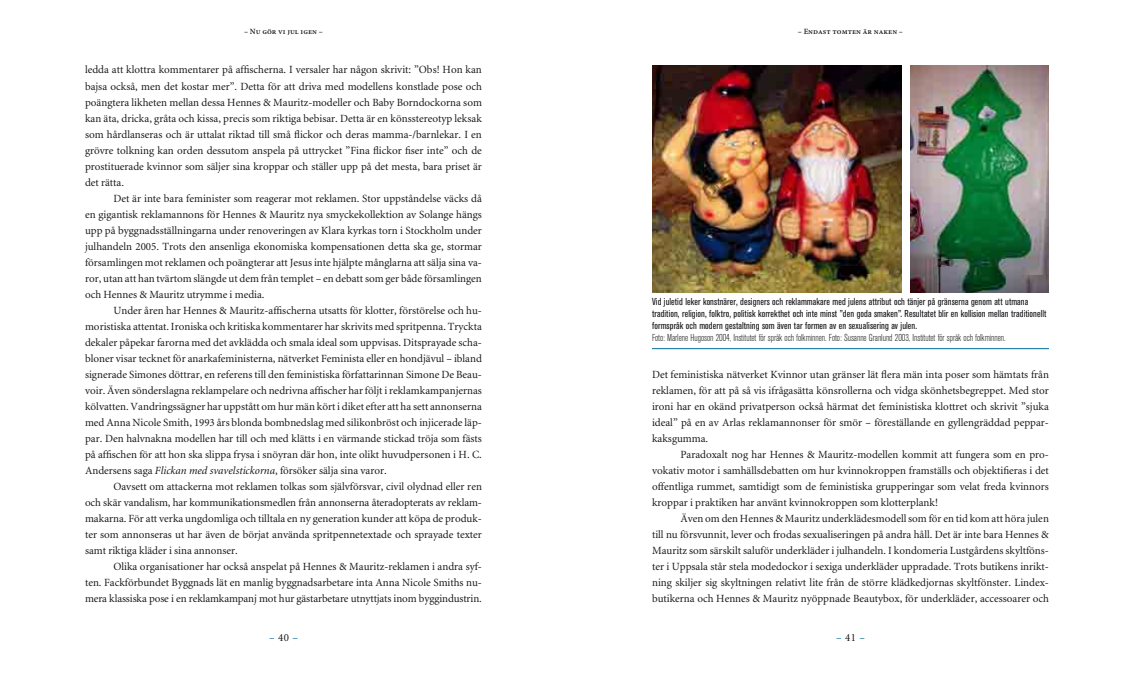
<style>
.page{position:relative;width:1134px;height:681px;background:#fff}
.page>*{position:absolute;margin:0;border:0;box-sizing:border-box;transform-origin:0 0}
.t1{font:11px/16px "Minion MM 367 585 11";color:#151518;text-align:justify}
.t2{font:11px "Minion MM 367 585 11";color:#006c9c}
.t3{font:condensed 10px/12px "Akzidenz Grotesk BE";letter-spacing:.01em;color:#151518}
.t4{font:300 condensed 10px "Akzidenz Grotesk BE";letter-spacing:-.005em;color:#151518}
.t5{font:8px "Minion MM SC 485 585 8";color:#151518}
.s1{font-family:"Minion MM It 367 585 11"}
.s2{color:#151518}
</style>
<div class="page">
<img style="left:910px;top:65px;width:139px;height:227px">
<img style="left:652px;top:65px;width:249px;height:227px">
<hr style="left:652px;top:348px;width:397px;height:1px;background:#006c9c">
<p class="t5" style="left:244px;top:28px;width:80px">– Nu gör vi jul igen –</p>
<p class="t1" style="left:85px;top:62px;width:398px">ledda att klottra kommentarer på affischerna. I versaler har någon skrivit: ”Obs! Hon kan bajsa också, men det kostar mer”. Detta för att driva med modellens konstlade pose och poängtera likheten mellan dessa Hennes &amp; Mauritz-modeller och Baby Borndockorna som kan äta, dricka, gråta och kissa, precis som riktiga bebisar. Detta är en könsstereotyp leksak som hårdlanseras och är uttalat riktad till små flickor och deras mamma-/barnlekar. I en grövre tolkning kan orden dessutom anspela på uttrycket ”Fina flickor fiser inte” och de prostituerade kvinnor som säljer sina kroppar och ställer upp på det mesta, bara priset är det rätta.</p>
<p class="t1" style="left:85px;top:190px;width:398px;text-indent:28px">Det är inte bara feminister som reagerar mot reklamen. Stor uppståndelse väcks då en gigantisk reklamannons för Hennes &amp; Mauritz nya smyckekollektion av Solange hängs upp på byggnadsställningarna under renoveringen av Klara kyrkas torn i Stockholm under julhandeln 2005. Trots den ansenliga ekonomiska kompensationen detta ska ge, stormar församlingen mot reklamen och poängterar att Jesus inte hjälpte månglarna att sälja sina va&shy;ror, utan att han tvärtom slängde ut dem från templet – en debatt som ger både församlingen och Hennes &amp; Mauritz utrymme i media.</p>
<p class="t1" style="left:85px;top:302px;width:398px;text-indent:28px">Under åren har Hennes &amp; Mauritz-affischerna utsatts för klotter, förstörelse och hu&shy;moristiska attentat. Ironiska och kritiska kommentarer har skrivits med spritpenna. Tryckta dekaler påpekar farorna med det avklädda och smala ideal som uppvisas. Ditsprayade scha&shy;bloner visar tecknet för anarkafeministerna, nätverket Feminista eller en hondjävul – ibland signerade Simones döttrar, en referens till den feministiska författarinnan Simone De Beau&shy;voir. Även sönderslagna reklampelare och nedrivna affischer har följt i reklamkampanjernas kölvatten. Vandringssägner har uppstått om hur män kört i diket efter att ha sett annonserna med Anna Nicole Smith, 1993 års blonda bombnedslag med silikonbröst och injicerade läp&shy;par. Den halvnakna modellen har till och med klätts i en värmande stickad tröja som fästs på affischen för att hon ska slippa frysa i snöyran där hon, inte olikt huvudpersonen i H. C.<br>Andersens saga <span class="s1">Flickan med svavelstickorna</span>, försöker sälja sina varor.</p>
<p class="t1" style="left:85px;top:478px;width:398px;text-indent:28px">Oavsett om attackerna mot reklamen tolkas som självförsvar, civil olydnad eller ren och skär vandalism, har kommunikationsmedlen från annonserna återadopterats av reklam&shy;makarna. För att verka ungdomliga och tilltala en ny generation kunder att köpa de produk&shy;ter som annonseras ut har även de börjat använda spritpennetextade och sprayade texter samt riktiga kläder i sina annonser.</p>
<p class="t1" style="left:85px;top:558px;width:398px;text-indent:28px">Olika organisationer har också anspelat på Hennes &amp; Mauritz-reklamen i andra syf&shy;ten. Fackförbundet Byggnads lät en manlig byggnadsarbetare inta Anna Nicole Smiths nu&shy;mera klassiska pose i en reklamkampanj mot hur gästarbetare utnyttjats inom byggindustrin.</p>
<p class="t2" style="left:269px;top:631px;width:30px">– <span class="s2">40</span> –</p>
<p class="t5" style="left:798px;top:28px;width:107px">– Endast tomten är naken –</p>
<p class="t3" style="left:652px;top:295px;width:396px">Vid juletid leker konstnärer, designers och reklammakare med julens attribut och tänjer på gränserna genom att utmana tradition, religion, folktro, politisk korrekthet och inte minst ”den goda smaken”. Resultatet blir en kollision mellan traditionellt formspråk och modern gestaltning som även tar formen av en sexualisering av julen.</p>
<p class="t4" style="left:652px;top:332px;width:355px">Foto: Marlene Hugoson 2004, Institutet för språk och folkminnen. Foto: Susanne Granlund 2003, Institutet för språk och folkminnen.</p>
<p class="t1" style="left:652px;top:366px;width:398px">Det feministiska nätverket Kvinnor utan gränser lät flera män inta poser som hämtats från reklamen, för att på så vis ifrågasätta könsrollerna och vidga skönhetsbegreppet. Med stor ironi har en okänd privatperson också härmat det feministiska klottret och skrivit ”sjuka ideal” på en av Arlas reklamannonser för smör – föreställande en gyllengräddad peppar&shy;kaksgumma.</p>
<p class="t1" style="left:652px;top:446px;width:398px;text-indent:28px">Paradoxalt nog har Hennes &amp; Mauritz-modellen kommit att fungera som en pro&shy;vokativ motor i samhällsdebatten om hur kvinnokroppen framställs och objektifieras i det offentliga rummet, samtidigt som de feministiska grupperingar som velat freda kvinnors kroppar i praktiken har använt kvinnokroppen som klotterplank!</p>
<p class="t1" style="left:652px;top:510px;width:398px;text-indent:28px">Även om den Hennes &amp; Mauritz underklädesmodell som för en tid kom att höra julen till nu försvunnit, lever och frodas sexualiseringen på andra håll. Det är inte bara Hennes &amp; Mauritz som särskilt saluför underkläder i julhandeln. I kondomeria Lustgårdens skyltföns&shy;ter i Uppsala står stela modedockor i sexiga underkläder uppradade. Trots butikens inrikt&shy;ning skiljer sig skyltningen relativt lite från de större klädkedjornas skyltfönster. Lindex&shy;butikerna och Hennes &amp; Mauritz nyöppnade Beautybox, för underkläder, accessoarer och</p>
<p class="t2" style="left:836px;top:631px;width:30px">– <span class="s2">41</span> –</p>
</div>
